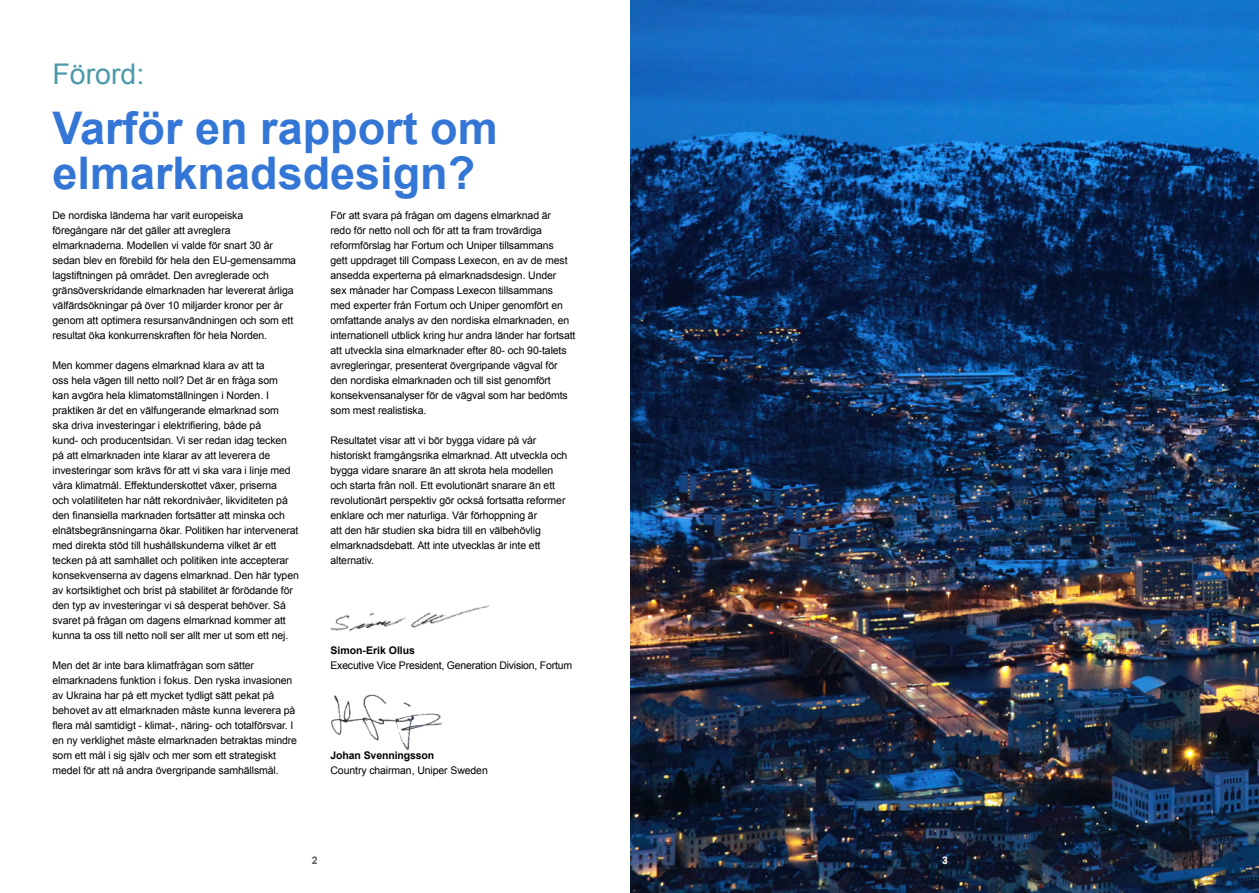
<style>
.page{position:relative;width:1259px;height:893px;background:#fff}
.page>*{position:absolute;margin:0;border:0;box-sizing:border-box;transform-origin:0 0}
.t1{font:700 45px/45px "Arial";color:#3476d6}
.t2{font:28.5px "Arial";color:#4d99a9}
.t3{font:10.5px/15px "Arial";letter-spacing:-.01em;color:#000}
.t4{font:700 10.5px "Arial";letter-spacing:-.01em;color:#000}
.t5{font:700 10.5px "Arial";color:#5b5b5b}
.t6{font:700 10.5px "Arial";color:#fff}
</style>
<div class="page">
<img style="left:330px;top:605px;width:158px;height:26px">
<img style="left:331px;top:694px;width:111px;height:56px">
<img style="left:630px;top:0;width:629px;height:893px">
<h2 class="t2" style="left:52px;top:55px;width:93px">Förord:</h2>
<h1 class="t1" style="left:52px;top:107px;width:447px">Varför en rapport om elmarknadsdesign?</h1>
<p class="t3" style="left:52px;top:208px;width:245px">De nordiska länderna har varit europeiska föregångare när det gäller att avreglera elmarknaderna. Modellen vi valde för snart 30 år sedan blev en förebild för hela den EU-gemensamma lagstiftningen på området. Den avreglerade och gränsöverskridande elmarknaden har levererat årliga välfärdsökningar på över 10 miljarder kronor per år genom att optimera resursanvändningen och som ett resultat öka konkurrenskraften för hela Norden.</p>
<p class="t3" style="left:52px;top:358px;width:248px">Men kommer dagens elmarknad klara av att ta<br>oss hela vägen till netto noll? Det är en fråga som<br>kan avgöra hela klimatomställningen i Norden. I praktiken är det en välfungerande elmarknad som<br>ska driva investeringar i elektrifiering, både på<br>kund- och producentsidan. Vi ser redan idag tecken på att elmarknaden inte klarar av att leverera de investeringar som krävs för att vi ska vara i linje med våra klimatmål. Effektunderskottet växer, priserna<br>och volatiliteten har nått rekordnivåer, likviditeten på den finansiella marknaden fortsätter att minska och elnätsbegränsningarna ökar. Politiken har intervenerat med direkta stöd till hushållskunderna vilket är ett tecken på att samhället och politiken inte accepterar konsekvenserna av dagens elmarknad. Den här typen av kortsiktighet och brist på stabilitet är förödande för den typ av investeringar vi så desperat behöver. Så svaret på frågan om dagens elmarknad kommer att kunna ta oss till netto noll ser allt mer ut som ett nej.</p>
<p class="t3" style="left:52px;top:658px;width:246px">Men det är inte bara klimatfrågan som sätter elmarknadens funktion i fokus. Den ryska invasionen av Ukraina har på ett mycket tydligt sätt pekat på behovet av att elmarknaden måste kunna leverera på flera mål samtidigt - klimat-, näring- och totalförsvar. I en ny verklighet måste elmarknaden betraktas mindre som ett mål i sig själv och mer som ett strategiskt medel för att nå andra övergripande samhällsmål.</p>
<p class="t3" style="left:330px;top:208px;width:246px">För att svara på frågan om dagens elmarknad är<br>redo för netto noll och för att ta fram trovärdiga reformförslag har Fortum och Uniper tillsammans<br>gett uppdraget till Compass Lexecon, en av de mest ansedda experterna på elmarknadsdesign. Under<br>sex månader har Compass Lexecon tillsammans med experter från Fortum och Uniper genomfört en omfattande analys av den nordiska elmarknaden, en internationell utblick kring hur andra länder har fortsatt att utveckla sina elmarknader efter 80- och 90-talets avregleringar, presenterat övergripande vägval för den nordiska elmarknaden och till sist genomfört konsekvensanalyser för de vägval som har bedömts som mest realistiska.</p>
<p class="t3" style="left:330px;top:433px;width:238px">Resultatet visar att vi bör bygga vidare på vår historiskt framgångsrika elmarknad. Att utveckla och bygga vidare snarare än att skrota hela modellen och starta från noll. Ett evolutionärt snarare än ett revolutionärt perspektiv gör också fortsatta reformer enklare och mer naturliga. Vår förhoppning är<br>att den här studien ska bidra till en välbehövlig elmarknadsdebatt. Att inte utvecklas är inte ett alternativ.</p>
<p class="t4" style="left:330px;top:643px;width:86px">Simon-Erik Ollus</p>
<p class="t3" style="left:330px;top:658px;width:243px">Executive Vice President, Generation Division, Fortum</p>
<p class="t4" style="left:330px;top:748px;width:105px">Johan Svenningsson</p>
<p class="t3" style="left:330px;top:763px;width:159px">Country chairman, Uniper Sweden</p>
<p class="t5" style="left:312px;top:853px;width:7px">2</p>
<p class="t6" style="left:942px;top:853px;width:7px">3</p>
</div>
